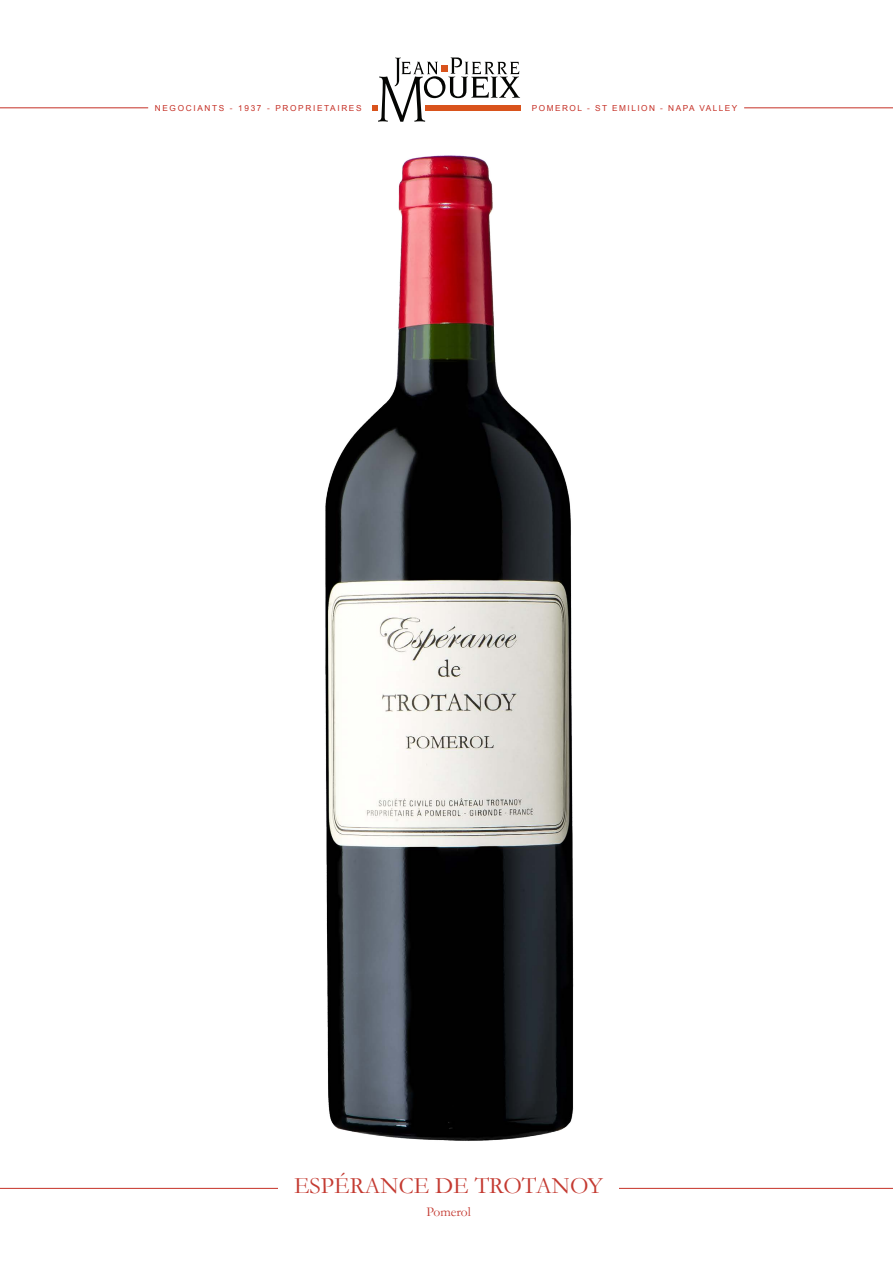
<style>
.page{position:relative;width:893px;height:1263px;background:#fff}
.page>*{position:absolute;margin:0;border:0;box-sizing:border-box;transform-origin:0 0}
.t1{font:23.7px "Garamond";color:#c43a31}
.t2{font:13.5px "Garamond";color:#c43a31}
.t3{font:8.25px "Arial";letter-spacing:.2em;color:#c53026}
.t4{font:8.25px "Arial";letter-spacing:.18em;color:#c53026}
</style>
<div class="page">
<hr style="left:0;top:1188px;width:893px;height:1px;background:#c53026">
<hr style="left:744px;top:108px;width:149px;height:1px;background:#c53026">
<hr style="left:0;top:108px;width:148px;height:1px;background:#c53026">
<img style="left:96px;top:155px;width:652px;height:1034px">
<div style="left:278px;top:1178px;width:341px;height:62px;background:#fff"></div>
<svg style="left:373px;top:58px;width:147px;height:64px"></svg>
<div style="left:425px;top:105px;width:95px;height:5px;background:#d9531c"></div>
<p class="t3" style="left:155px;top:103px;width:208px">NEGOCIANTS - 1937 - PROPRIETAIRES</p>
<p class="t4" style="left:532px;top:103px;width:207px">POMEROL - ST EMILION - NAPA VALLEY</p>
<h1 class="t1" style="left:294px;top:1170px;width:310px">ESPÉRANCE DE TROTANOY</h1>
<h2 class="t2" style="left:426px;top:1202px;width:46px">Pomerol</h2>
</div>
